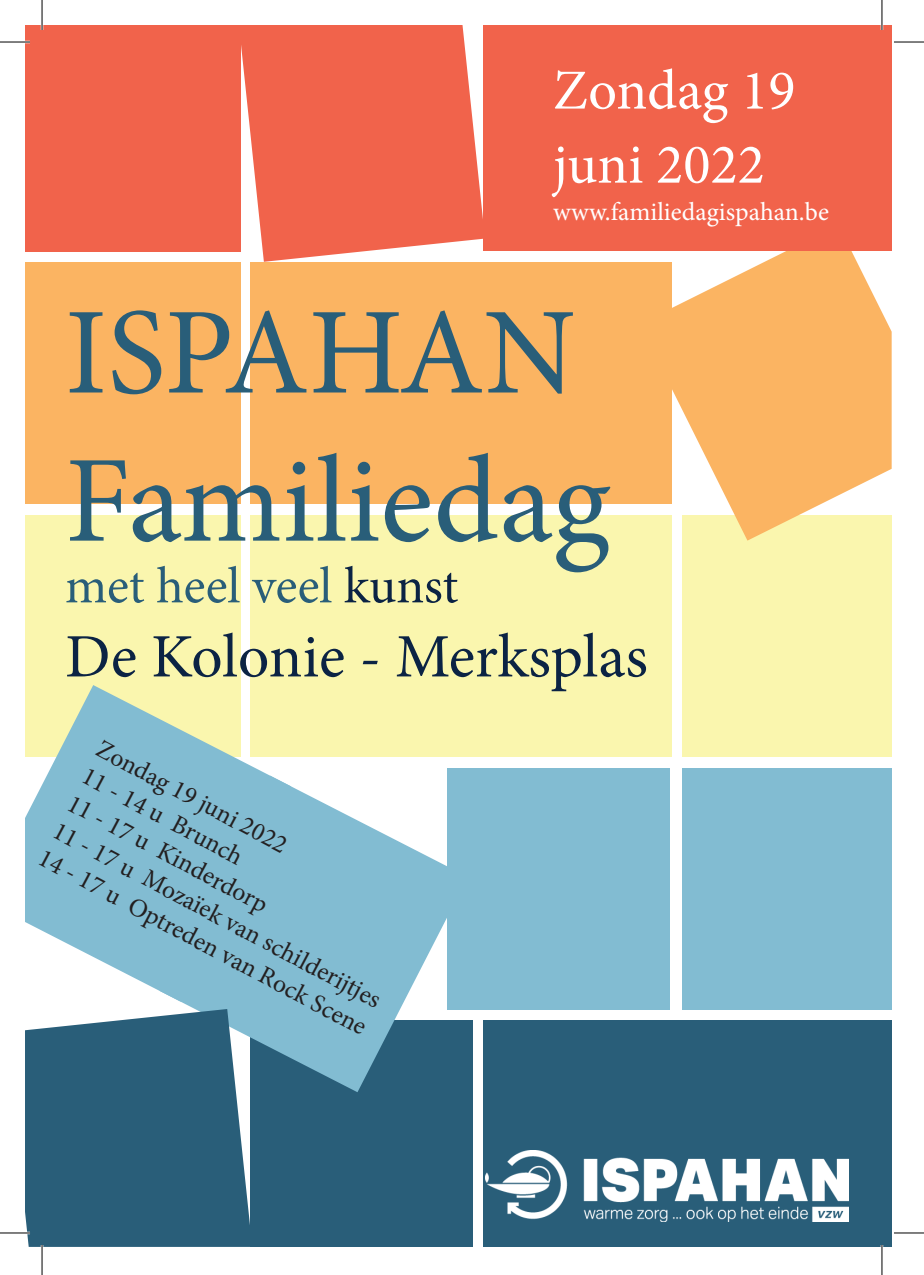
<style>
.page{position:relative;width:924px;height:1275px;background:#fff}
.page>*{position:absolute;margin:0;border:0;box-sizing:border-box;transform-origin:0 0}
.t1{font:123.4px/148px "Minion Pro";color:#295e79}
.t2{font:61.8px "Minion Pro";letter-spacing:-.005em;color:#0b2344}
.t3{font:56.6px/74px "Minion Pro";color:#fff}
.t4{font:51.4px "Minion Pro";letter-spacing:-.005em;color:#295e79}
.t5{font:25.8px/30.8px "Minion Pro";color:#231f20}
.t6{font:25.8px "Minion Pro";color:#fff}
.s1{color:#0b2344}
</style>
<div class="page">
<div style="left:250px;top:1020px;width:222px;height:226px;background:#295e79"></div>
<div style="left:447px;top:767px;width:222px;height:242px;background:#82bcd2"></div>
<div style="left:681px;top:767px;width:210px;height:242px;background:#82bcd2"></div>
<div style="left:681px;top:515px;width:210px;height:241px;background:#faf6ae"></div>
<div style="left:25px;top:515px;width:215px;height:241px;background:#faf6ae"></div>
<div style="left:483px;top:1020px;width:222px;height:226px;background:#295e79"></div>
<div style="left:681px;top:1020px;width:210px;height:226px;background:#295e79"></div>
<svg style="left:25px;top:685px;width:266px;height:306px;fill:#82bcd2"></svg>
<svg style="left:159px;top:775px;width:308px;height:317px;fill:#82bcd2"></svg>
<div style="left:250px;top:515px;width:222px;height:241px;background:#faf6ae"></div>
<div style="left:449px;top:515px;width:222px;height:241px;background:#faf6ae"></div>
<div style="left:25px;top:262px;width:215px;height:242px;background:#fbb462"></div>
<div style="left:25px;top:25px;width:215px;height:226px;background:#f1634b"></div>
<svg style="left:671px;top:251px;width:220px;height:289px;fill:#fbb462"></svg>
<svg style="left:239px;top:25px;width:244px;height:237px;background:#f27661"></svg>
<div style="left:250px;top:262px;width:222px;height:242px;background:#fbb462"></div>
<div style="left:449px;top:262px;width:222px;height:242px;background:#fbb462"></div>
<div style="left:681px;top:25px;width:210px;height:226px;background:#f1634b"></div>
<div style="left:483px;top:25px;width:222px;height:226px;background:#f1634b"></div>
<svg style="left:25px;top:1009px;width:227px;height:237px;background:#3a6b84"></svg>
<img style="left:485px;top:1150px;width:363px;height:71px">
<hr style="left:0;top:41px;width:30px;height:2px;background:#fff">
<hr style="left:0;top:1231px;width:30px;height:3px;background:#fff">
<hr style="left:41px;top:0;width:2px;height:30px;background:#fff">
<hr style="left:41px;top:1245px;width:2px;height:30px;background:#fff">
<hr style="left:880px;top:0;width:2px;height:30px;background:#fff">
<hr style="left:880px;top:1245px;width:2px;height:30px;background:#fff">
<hr style="left:0;top:42px;width:30px;height:1px;background:#000">
<hr style="left:893px;top:42px;width:30px;height:1px;background:#000">
<hr style="left:0;top:1232px;width:30px;height:1px;background:#000">
<hr style="left:893px;top:1232px;width:30px;height:1px;background:#000">
<hr style="left:42px;top:0;width:1px;height:30px;background:#000">
<hr style="left:42px;top:1245px;width:1px;height:30px;background:#000">
<hr style="left:881px;top:0;width:1px;height:30px;background:#000">
<hr style="left:881px;top:1245px;width:1px;height:30px;background:#000">
<h3 class="t3" style="left:553px;top:54px;width:244px">Zondag 19 juni 2022</h3>
<p class="t6" style="left:553px;top:194px;width:277px">www.familiedagispahan.be</p>
<h1 class="t1" style="left:65px;top:280px;width:546px">ISPAHAN<br>Familiedag</h1>
<h3 class="t4" style="left:65px;top:551px;width:394px">met heel veel <span class="s1">kunst</span></h3>
<h2 class="t2" style="left:65px;top:615px;width:584px">De Kolonie - Merksplas</h2>
<p class="t5" style="left:105px;top:733px;width:369px;rotate:28deg">Zondag 19 juni 2022<br>11 - 14 u Brunch<br>11 - 17 u Kinderdorp<br>11 - 17 u Mozaïek van schilderijtjes<br>14 - 17 u Optreden van Rock Scene</p>
</div>
